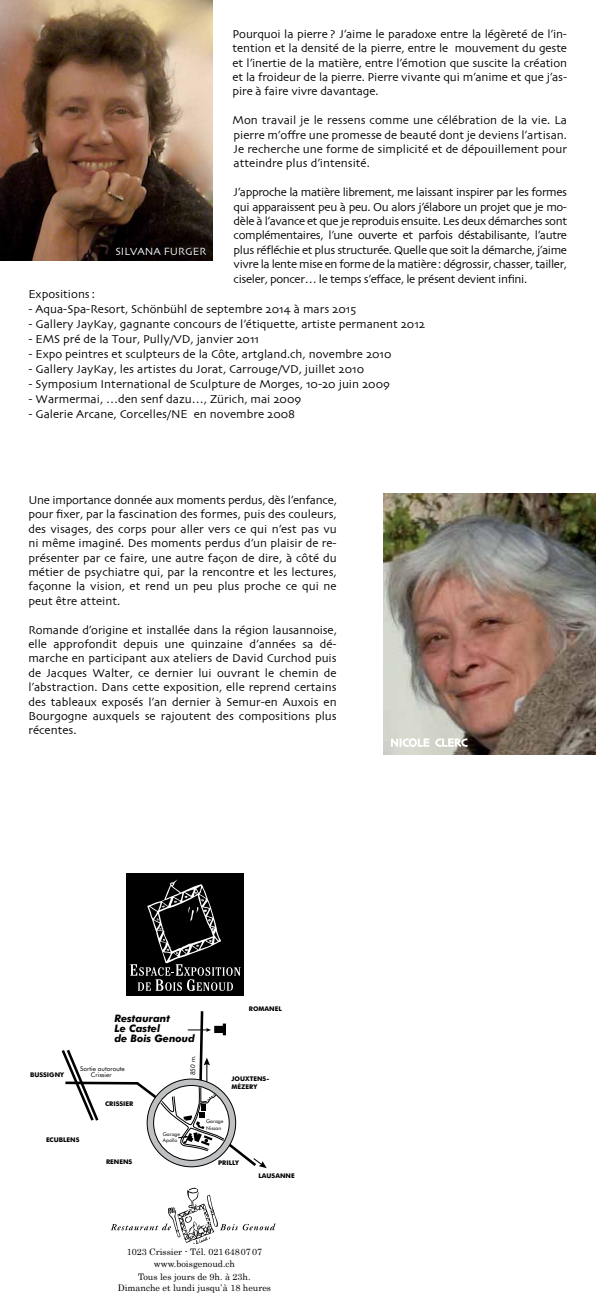
<style>
.page{position:relative;width:596px;height:1304px;background:#fff}
.page>*{position:absolute;margin:0;border:0;box-sizing:border-box;transform-origin:0 0}
.t1{font:12px/14.4px "Skia";color:#000;text-align:justify}
.t2{font:11px "Skia";color:#fff}
.t3{font:italic 700 10.3px/10.3px "Futura BT";color:#000}
.t4{font:9px/12px "Century";color:#000;text-align:center}
.t5{font:700 6.4px/7.7px "Futura BT";color:#000}
.t6{font:6.4px/6.4px "Futura BT";color:#000;text-align:center}
.t7{font:italic 6.4px "Futura BT";color:#000}
.t8{font:5.2px/6.4px "Futura BT";color:#000}
</style>
<div class="page">
<svg style="left:101px;top:1011px;width:151px;height:157px"></svg>
<svg style="left:61px;top:1050px;width:40px;height:71px"></svg>
<svg style="left:146px;top:1058px;width:90px;height:109px"></svg>
<svg style="left:188px;top:1024px;width:38px;height:11px"></svg>
<svg style="left:252px;top:1158px;width:14px;height:10px"></svg>
<div style="left:126px;top:873px;width:117px;height:122px;background:#000"></div>
<svg style="left:130px;top:879px;width:110px;height:112px"></svg>
<svg style="left:111px;top:1188px;width:164px;height:56px"></svg>
<img style="left:383px;top:493px;width:212px;height:261px">
<img style="left:0;top:0;width:212px;height:261px">
<svg style="left:116px;top:244px;width:90px;height:12px"></svg>
<svg style="left:391px;top:739px;width:37px;height:8px"></svg>
<svg style="left:435px;top:739px;width:32px;height:8px"></svg>
<p class="t2" style="left:115px;top:245px;width:13px">Silvana</p>
<p class="t2" style="left:163px;top:245px;width:15px">Furger</p>
<p class="t1" style="left:232px;top:27px;width:336px">Pourquoi la pierre? J’aime le paradoxe entre la légèreté de l’in&shy;tention et la densité de la pierre, entre le mouvement du geste et l’inertie de la matière, entre l’émotion que suscite la création et la froideur de la pierre. Pierre vivante qui m’anime et que j’as&shy;pire à faire vivre davantage.</p>
<p class="t1" style="left:232px;top:114px;width:336px">Mon travail je le ressens comme une célébration de la vie. La pierre m’offre une promesse de beauté dont je deviens l’artisan.<br>Je recherche une forme de simplicité et de dépouillement pour atteindre plus d’intensité.</p>
<p class="t1" style="left:233px;top:186px;width:335px">J’approche la matière librement, me laissant inspirer par les formes qui apparaissent peu à peu. Ou alors j’élabore un projet que je mo&shy;dèle à l’avance et que je reproduis ensuite. Les deux démarches sont complémentaires, l’une ouverte et parfois déstabilisante, l’autre plus réfléchie et plus structurée. Quelle que soit la démarche, j’aime vivre la lente mise en forme de la matière: dégrossir, chasser, tailler, ciseler, poncer… le temps s’efface, le présent devient infini.</p>
<p class="t1" style="left:28px;top:287px;width:68px">Expositions :</p>
<p class="t1" style="left:28px;top:302px;width:329px">- Aqua-Spa-Resort, Schönbühl de septembre 2014 à mars 2015</p>
<p class="t1" style="left:28px;top:317px;width:398px">- Gallery JayKay, gagnante concours de l’étiquette, artiste permanent 2012</p>
<p class="t1" style="left:28px;top:332px;width:232px">- EMS pré de la Tour, Pully/VD, janvier 2011</p>
<p class="t1" style="left:28px;top:347px;width:364px">- Expo peintres et sculpteurs de la Côte, artgland.ch, novembre 2010</p>
<p class="t1" style="left:28px;top:362px;width:337px">- Gallery JayKay, les artistes du Jorat, Carrouge/VD, juillet 2010</p>
<p class="t1" style="left:28px;top:377px;width:363px">- Symposium International de Sculpture de Morges, 10-20 juin 2009</p>
<p class="t1" style="left:28px;top:392px;width:274px">- Warmermai, …den senf dazu…, Zürich, mai 2009</p>
<p class="t1" style="left:28px;top:407px;width:268px">- Galerie Arcane, Corcelles/NE en novembre 2008</p>
<p class="t1" style="left:28px;top:494px;width:310px">Une importance donnée aux moments perdus, dès l’enfance, pour fixer, par la fascination des formes, puis des couleurs, des visages, des corps pour aller vers ce qui n’est pas vu ni même imaginé. Des moments perdus d’un plaisir de re&shy;présenter par ce faire, une autre façon de dire, à côté du métier de psychiatre qui, par la rencontre et les lectures, façonne la vision, et rend un peu plus proche ce qui ne peut être atteint.</p>
<p class="t1" style="left:28px;top:623px;width:310px">Romande d’origine et installée dans la région lausannoise, elle approfondit depuis une quinzaine d’années sa dé&shy;marche en participant aux ateliers de David Curchod puis de Jacques Walter, ce dernier lui ouvrant le chemin de l’abstraction. Dans cette exposition, elle reprend certains des tableaux exposés l’an dernier à Semur-en Auxois en Bourgogne auxquels se rajoutent des compositions plus récentes.</p>
<p class="t5" style="left:30px;top:1071px;width:35px">BUSSIGNY</p>
<p class="t3" style="left:114px;top:1013px;width:82px">Restaurant<br>Le Castel<br>de Bois Genoud</p>
<p class="t6" style="left:80px;top:1065px;width:46px">Sortie autoroute<br>Crissier</p>
<p class="t5" style="left:105px;top:1099px;width:30px">CRISSIER</p>
<p class="t7" style="left:189px;top:1075px;width:21px;rotate:-90deg">850 m.</p>
<p class="t5" style="left:46px;top:1135px;width:35px">ECUBLENS</p>
<p class="t8" style="left:163px;top:1131px;width:19px">Garage<br>Apollo</p>
<p class="t5" style="left:249px;top:1004px;width:34px">ROMANEL</p>
<p class="t5" style="left:231px;top:1075px;width:39px">JOUXTENS-<br>MÉZERY</p>
<p class="t8" style="left:206px;top:1118px;width:19px">Garage<br>Nissan</p>
<p class="t5" style="left:106px;top:1158px;width:28px">RENENS</p>
<p class="t5" style="left:218px;top:1159px;width:22px">PRILLY</p>
<p class="t5" style="left:258px;top:1172px;width:38px">LAUSANNE</p>
<p class="t4" style="left:127px;top:1245px;width:137px">1023 Crissier - Tél. 0216480707 www.boisgenoud.ch</p>
<p class="t4" style="left:118px;top:1270px;width:155px;line-height:11px">Tous les jours de 9h. à 23h.<br>Dimanche et lundi jusqu’à 18 heures</p>
</div>
